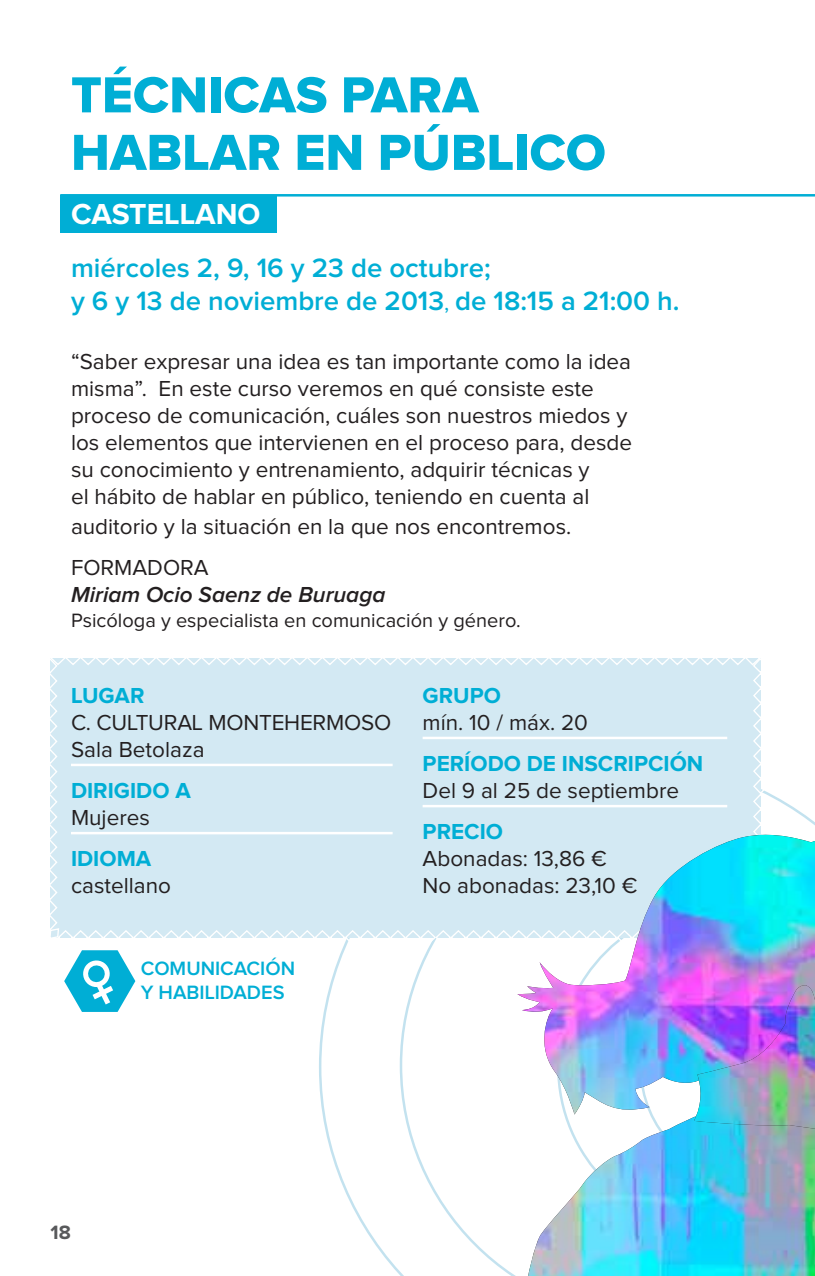
<style>
.page{position:relative;width:815px;height:1276px;background:#fff}
.page>*{position:absolute;margin:0;border:0;box-sizing:border-box;transform-origin:0 0}
.t1{font:52.5px "Proxima Nova Extrabld";color:#00aed5}
.t2{font:700 30px "Proxima Nova";color:#fff}
.t3{font:600 27.5px/33px "Proxima Nova";color:#00aed5}
.t4{font:22.5px/27px "Proxima Nova";color:#231f20}
.t5{font:700 22.5px "Proxima Nova";color:#00aed5}
.t6{font:italic 600 22.5px "Proxima Nova";color:#231f20}
.t7{font:20px "Proxima Nova";color:#231f20}
.t8{font:600 20px/24px "Proxima Nova";color:#00aed5}
.t9{font:700 20px "Proxima Nova";color:#58595b}
.s1{font-weight:400;font-size:22.5px}
</style>
<div class="page">
<div style="left:60px;top:195px;width:216px;height:37px;background:#00aed5"></div>
<hr style="left:60px;top:194px;width:755px;height:2px;background:#00aed5">
<img style="left:528px;top:1180px;width:287px;height:96px">
<svg style="left:50px;top:658px;width:765px;height:522px"></svg>
<img style="left:694px;top:985px;width:121px;height:143px">
<h1 class="t1" style="left:71px;top:71px;width:64px">TÉCNICAS</h1>
<h1 class="t1" style="left:341px;top:71px;width:35px">PARA</h1>
<h1 class="t1" style="left:71px;top:128px;width:144px">HABLAR</h1>
<h1 class="t1" style="left:294px;top:128px;width:222px">EN PÚBLICO</h1>
<h2 class="t2" style="left:71px;top:200px;width:20px">CAST</h2>
<h2 class="t2" style="left:147px;top:200px;width:38px">ELLANO</h2>
<p class="t3" style="left:71px;top:252px;width:610px">miércoles 2, 9, 16 y 23 de octubre;<br>y 6 y 13 de noviembre de 2013<span class="s1">,</span> de 18:15 a 21:00 h.</p>
<p class="t4" style="left:71px;top:348px;width:563px">“Saber expresar una idea es tan importante como la idea misma”. En este curso veremos en qué consiste este proceso de comunicación, cuáles son nuestros miedos y los elementos que intervienen en el proceso para, desde su conocimiento y entrenamiento, adquirir técnicas y<br>el hábito de hablar en público, teniendo en cuenta al</p>
<p class="t4" style="left:71px;top:506px;width:502px;line-height:41.2px">auditorio y la situación en la que nos encontremos.<br>FORMADORA</p>
<p class="t6" style="left:71px;top:584px;width:316px">Miriam Ocio Saenz de Buruaga</p>
<p class="t7" style="left:71px;top:611px;width:451px">Psicóloga y especialista en comunicación y género.</p>
<p class="t5" style="left:71px;top:685px;width:16px">LUGAR</p>
<p class="t4" style="left:71px;top:709px;width:171px">C. CULTURAL Montehermos</p>
<p class="t4" style="left:374px;top:709px;width:19px">O</p>
<p class="t4" style="left:71px;top:736px;width:135px">Sala Betolaza</p>
<p class="t5" style="left:71px;top:780px;width:121px">DIRIGIDO A</p>
<p class="t4" style="left:71px;top:805px;width:80px">Mujeres</p>
<p class="t5" style="left:71px;top:848px;width:15px">IDIOMA</p>
<p class="t4" style="left:71px;top:873px;width:102px">castellano</p>
<p class="t8" style="left:141px;top:957px;width:156px">Comunicación y habilidades</p>
<p class="t5" style="left:423px;top:685px;width:80px">GRUPO</p>
<p class="t4" style="left:423px;top:709px;width:167px">mín. 10 / máx. 20</p>
<p class="t5" style="left:423px;top:753px;width:282px">PERÍODO DE INSCRIPCIÓN</p>
<p class="t4" style="left:423px;top:778px;width:258px">Del 9 al 25 de septiembre</p>
<p class="t5" style="left:423px;top:821px;width:82px">PRECIO</p>
<p class="t4" style="left:423px;top:846px;width:216px">Abonadas: 13,86 €<br>No abonadas: 23,10 €</p>
<p class="t9" style="left:51px;top:1222px;width:22px">18</p>
</div>
